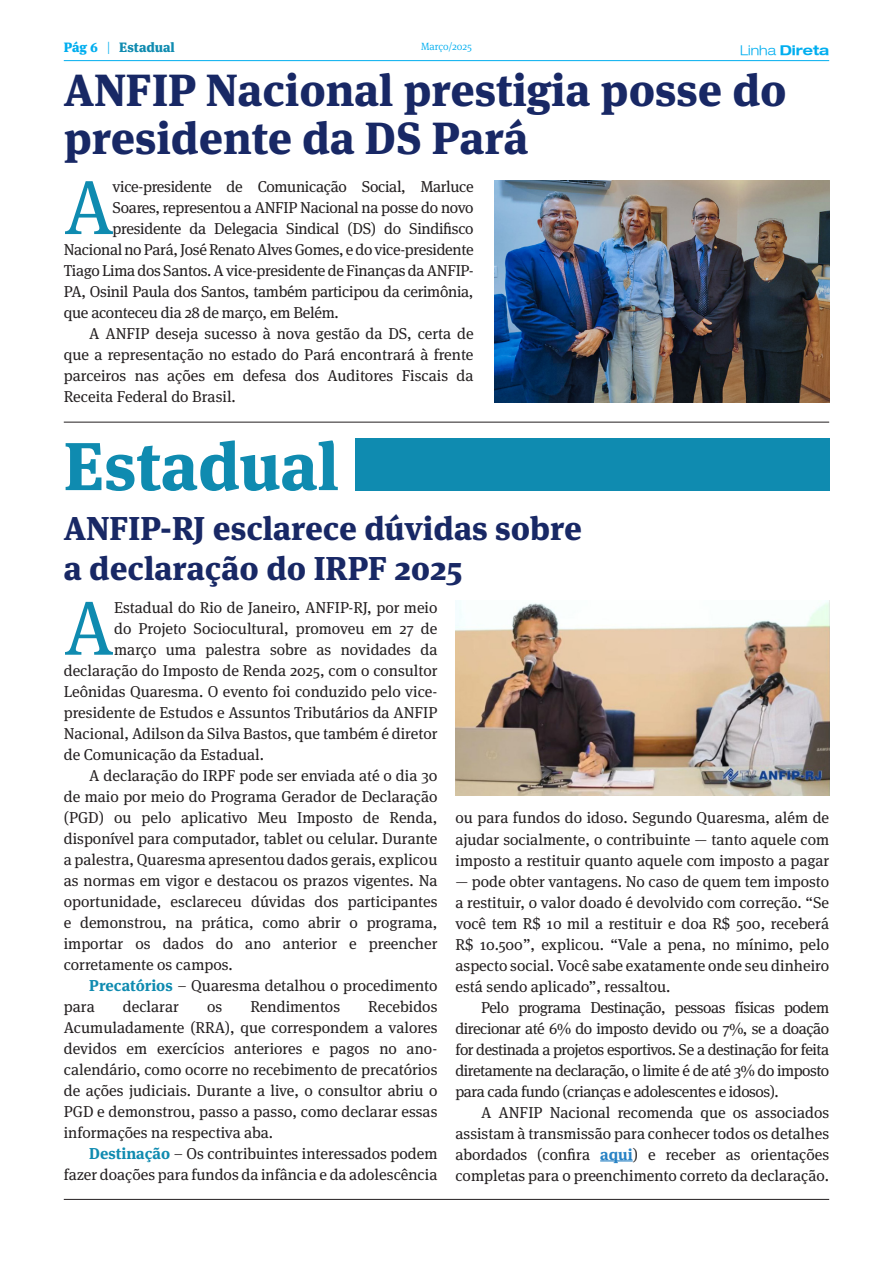
<style>
.page{position:relative;width:893px;height:1263px;background:#fff}
.page>*{position:absolute;margin:0;border:0;box-sizing:border-box;transform-origin:0 0}
.texto{font:76.65px "Meta Serif Pro";color:#0f8bb0}
.subtitulos{font:800 67.5px "Meta Serif Pro";color:#0f8bb0}
.Título{font:800 45px/48px "Meta Serif Pro";color:#182865}
.Subtítulo{font:800 33px "Meta Serif Pro";color:#182865}
.texto-2{font:15.75px/21px "Meta Serif Pro";color:#231f20;text-align:justify}
.texto-3{font:15.75px "Meta Serif Pro";letter-spacing:-.02em;color:#231f20}
.texto-4{font:900 13.5px "Meta Serif Pro";color:#0f8bb0}
.t1{font:700 expanded 13.5px "Helvetica Neue LT";color:#00aeef}
.t2{font:300 10.5px "Meta Serif Pro";color:#00aeef}
.s1{color:#00aeef}
.s2{font-weight:300;color:#00aeef}
.s3{font-weight:300}
.s4{font-weight:700;color:#0f8bb0}
.s5{font-weight:700;color:#2882c4}
</style>
<div class="page">
<hr style="left:64px;top:60px;width:765px;height:1px;background:#00aeef">
<hr style="left:64px;top:1199px;width:765px;height:1px;background:#231f20">
<hr style="left:64px;top:422px;width:765px;height:1px;background:#231f20">
<div style="left:355px;top:439px;width:474px;height:52px;background:#0f8bb0"></div>
<hr style="left:600px;top:1160px;width:33px;height:1px;background:#2882c4">
<img style="left:455px;top:601px;width:374px;height:194px">
<img style="left:495px;top:180px;width:334px;height:222px">
<p class="texto-4" style="left:64px;top:36px;width:113px"><span class="s1">Pág 6</span> <span class="s2">|</span> Estadual</p>
<p class="t2" style="left:421px;top:39px;width:52px">Março/2025</p>
<p class="t1" style="left:740px;top:42px;width:90px"><span class="s3">Linha</span> Direta</p>
<p class="Título" style="left:64px;top:62px;width:724px">ANFIP Nacional prestigia posse do presidente da DS Pará</p>
<p class="texto" style="left:64px;top:152px;width:52px">A</p>
<p class="texto-3" style="left:113px;top:175px;width:362px">vice-presidente de Comunicação Social, Marluce</p>
<p class="texto-3" style="left:113px;top:196px;width:362px">Soares, representou a ANFIP Nacional na posse do novo</p>
<p class="texto-3" style="left:113px;top:217px;width:362px">presidente da Delegacia Sindical (DS) do Sindifisco</p>
<p class="texto-3" style="left:64px;top:238px;width:411px">Nacional no Pará, José Renato Alves Gomes, e do vice-presidente</p>
<p class="texto-3" style="left:64px;top:259px;width:411px">Tiago Lima dos Santos. A vice-presidente de Finanças da ANFIP-</p>
<p class="texto-3" style="left:64px;top:280px;width:411px">PA, Osinil Paula dos Santos, também participou da cerimônia,</p>
<p class="texto-3" style="left:64px;top:301px;width:277px">que aconteceu dia 28 de março, em Belém.</p>
<p class="texto-2" style="left:64px;top:322px;width:411px;text-indent:26px">A ANFIP deseja sucesso à nova gestão da DS, certa de que a representação no estado do Pará encontrará à frente parceiros nas ações em defesa dos Auditores Fiscais da Receita Federal do Brasil.</p>
<p class="subtitulos" style="left:64px;top:411px;width:277px">Estadual</p>
<p class="Subtítulo" style="left:64px;top:502px;width:520px">ANFIP-RJ esclarece dúvidas sobre</p>
<p class="Subtítulo" style="left:64px;top:541px;width:400px">a declaração do IRPF 2025</p>
<p class="texto" style="left:64px;top:572px;width:52px">A</p>
<p class="texto-2" style="left:114px;top:596px;width:325px">Estadual do Rio de Janeiro, ANFIP-RJ, por meio</p>
<p class="texto-2" style="left:114px;top:617px;width:325px">do Projeto Sociocultural, promoveu em 27 de</p>
<p class="texto-2" style="left:114px;top:638px;width:325px">março uma palestra sobre as novidades da</p>
<p class="texto-2" style="left:64px;top:659px;width:375px">declaração do Imposto de Renda 2025, com o consultor</p>
<p class="texto-2" style="left:64px;top:680px;width:375px">Leônidas Quaresma. O evento foi conduzido pelo vice-</p>
<p class="texto-2" style="left:64px;top:701px;width:375px">presidente de Estudos e Assuntos Tributários da ANFIP</p>
<p class="texto-2" style="left:64px;top:722px;width:375px">Nacional, Adilson da Silva Bastos, que também é diretor</p>
<p class="texto-2" style="left:64px;top:743px;width:202px">de Comunicação da Estadual.</p>
<p class="texto-2" style="left:64px;top:764px;width:375px;text-indent:26px">A declaração do IRPF pode ser enviada até o dia 30 de maio por meio do Programa Gerador de Declaração (PGD) ou pelo aplicativo Meu Imposto de Renda, disponível para computador, tablet ou celular. Durante a palestra, Quaresma apresentou dados gerais, explicou as normas em vigor e destacou os prazos vigentes. Na oportunidade, esclareceu dúvidas dos participantes e demonstrou, na prática, como abrir o programa, importar os dados do ano anterior e preencher corretamente os campos.</p>
<p class="texto-2" style="left:64px;top:974px;width:375px;text-indent:26px"><span class="s4">Precatórios</span> – Quaresma detalhou o procedimento para</p>
<p class="texto-2" style="left:455px;top:807px;width:375px">ou para fundos do idoso. Segundo Quaresma, além de ajudar socialmente, o contribuinte — tanto aquele com imposto a restituir quanto aquele com imposto a pagar</p>
<p class="texto-2" style="left:455px;top:870px;width:375px">— pode obter vantagens. No caso de quem tem imposto a restituir, o valor doado é devolvido com correção. “Se você tem R$ 10 mil a restituir e doa R$ 500, receberá R$ 10.500”, explicou. “Vale a pena, no mínimo, pelo aspecto social. Você sabe exatamente onde seu dinheiro está sendo aplicado”, ressaltou.</p>
<p class="texto-2" style="left:455px;top:996px;width:375px;text-indent:26px">Pelo programa Destinação, pessoas físicas podem direcionar até 6% do imposto devido ou 7%, se a doação for destinada a projetos esportivos. Se a destinação for feita diretamente na declaração, o limite é de até 3% do imposto para cada fundo (crianças e adolescentes e idosos).</p>
<p class="texto-2" style="left:455px;top:1101px;width:375px;text-indent:26px">A ANFIP Nacional recomenda que os associados assistam à transmissão para conhecer todos os detalhes abordados (confira <span class="s5">aqui</span>) e receber as orientações completas para o preenchimento correto da declaração.</p>
<p class="texto-2" style="left:64px;top:995px;width:375px;text-indent:304px">Recebidos Acumuladamente (RRA), que correspondem a valores devidos em exercícios anteriores e pagos no ano&shy;calendário, como ocorre no recebimento de precatórios de ações judiciais. Durante a live, o consultor abriu o PGD e demonstrou, passo a passo, como declarar essas informações na respectiva aba.</p>
<p class="texto-2" style="left:64px;top:1142px;width:375px;text-align:right"><span class="s4">Destinação</span> – Os contribuintes interessados podem fazer doações para fundos da infância e da adolescência</p>
<p class="texto-2" style="left:123px;top:995px;width:58px">declarar</p>
<p class="texto-2" style="left:207px;top:995px;width:17px">os</p>
<p class="texto-2" style="left:250px;top:995px;width:91px">Rendimentos</p>
</div>
